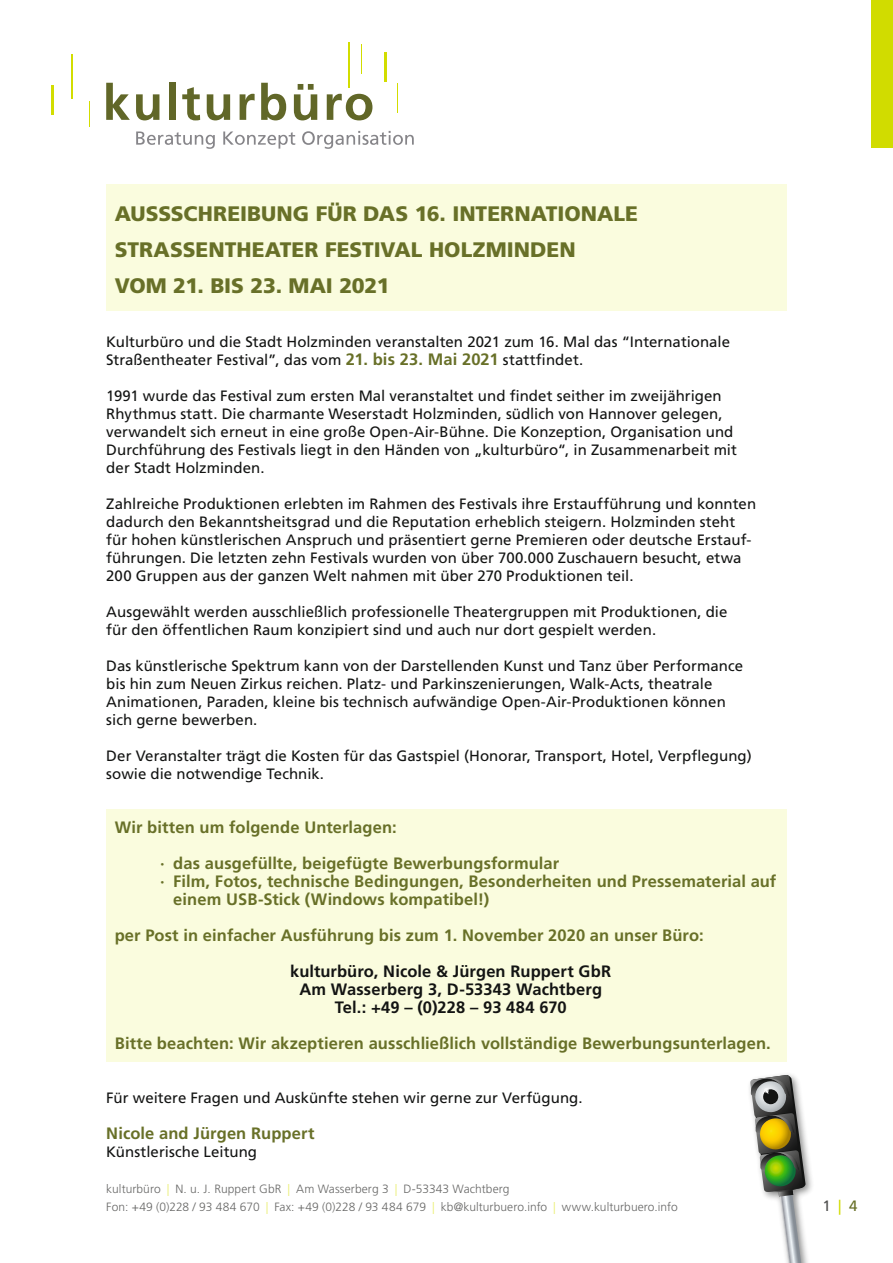
<style>
.page{position:relative;width:893px;height:1263px;background:#fff}
.page>*{position:absolute;margin:0;border:0;box-sizing:border-box;transform-origin:0 0}
.t1{font:900 21px/36px "Frutiger LT Pro";color:#687028}
.t2{font:700 16.5px/36px "Frutiger LT Pro";letter-spacing:.005em;color:#687028}
.t3{font:700 16.5px/18px "Frutiger LT Pro";letter-spacing:.005em;color:#131413;text-align:center}
.t4{font:15px/18px "Frutiger LT Pro";letter-spacing:.005em;color:#131413}
.t5{font:15px "Frutiger LT Pro";color:#4d4d4c}
.t6{font:300 12px/18px "Frutiger LT Pro";letter-spacing:.005em;color:#686867}
.s1{font-weight:700;font-size:16.5px;color:#687028}
.s2{color:#eaee72}
.s3{color:#d1dc00}
.s4{color:#687028}
</style>
<div class="page">
<div style="left:872px;top:0;width:21px;height:148px;background:#d1dc00"></div>
<div style="left:106px;top:185px;width:681px;height:126px;background:#fafcde"></div>
<div style="left:106px;top:810px;width:681px;height:252px;background:#fafcde"></div>
<svg style="left:106px;top:83px;width:24px;height:37px"></svg>
<svg style="left:136px;top:94px;width:23px;height:26px"></svg>
<div style="left:169px;top:83px;width:7px;height:37px;background:#616728"></div>
<svg style="left:182px;top:87px;width:18px;height:33px"></svg>
<svg style="left:207px;top:94px;width:23px;height:26px"></svg>
<svg style="left:240px;top:94px;width:15px;height:26px"></svg>
<svg style="left:261px;top:83px;width:25px;height:37px"></svg>
<svg style="left:294px;top:84px;width:23px;height:36px"></svg>
<svg style="left:327px;top:94px;width:45px;height:26px"></svg>
<hr style="left:51px;top:86px;width:3px;height:29px;background:#d2dd00">
<hr style="left:72px;top:54px;width:1px;height:45px;background:#d2dd00">
<hr style="left:384px;top:53px;width:3px;height:29px;background:#d2dd00">
<svg style="left:397px;top:84px;width:1px;height:29px"></svg>
<hr style="left:361px;top:44px;width:1px;height:30px;background:#d2dd00">
<hr style="left:348px;top:43px;width:2px;height:45px;background:#d2dd00">
<svg style="left:89px;top:102px;width:1px;height:25px"></svg>
<svg style="left:136px;top:131px;width:79px;height:18px"></svg>
<svg style="left:223px;top:131px;width:72px;height:18px"></svg>
<svg style="left:302px;top:131px;width:112px;height:18px"></svg>
<img style="left:783px;top:1074px;width:29px;height:189px">
<svg style="left:749px;top:1075px;width:57px;height:188px"></svg>
<h1 class="t1" style="left:115px;top:195px;width:525px">AUSSSCHREIBUNG FÜR DAS 16. INTERNATIONALE<br>STRASSENTHEATER FESTIVAL HOLZMINDEN<br>VOM 21. BIS 23. MAI 2021</h1>
<p class="t4" style="left:106px;top:333px;width:625px">Kulturbüro und die Stadt Holzminden veranstalten 2021 zum 16. Mal das “Internationale<br>Straßentheater Festival”, das vom <span class="s1">21. bis 23. Mai 2021</span> stattfindet.</p>
<p class="t4" style="left:106px;top:387px;width:632px">1991 wurde das Festival zum ersten Mal veranstaltet und findet seither im zweijährigen Rhythmus statt. Die charmante Weserstadt Holzminden, südlich von Hannover gelegen, verwandelt sich erneut in eine große Open-Air-Bühne. Die Konzeption, Organisation und Durchführung des Festivals liegt in den Händen von „kulturbüro“, in Zusammenarbeit mit der Stadt Holzminden.</p>
<p class="t4" style="left:106px;top:495px;width:651px">Zahlreiche Produktionen erlebten im Rahmen des Festivals ihre Erstaufführung und konnten dadurch den Bekanntsheitsgrad und die Reputation erheblich steigern. Holzminden steht für hohen künstlerischen Anspruch und präsentiert gerne Premieren oder deutsche Erstauf&shy;führungen. Die letzten zehn Festivals wurden von über 700.000 Zuschauern besucht, etwa 200 Gruppen aus der ganzen Welt nahmen mit über 270 Produktionen teil.</p>
<p class="t4" style="left:106px;top:603px;width:623px">Ausgewählt werden ausschließlich professionelle Theatergruppen mit Produktionen, die für den öffentlichen Raum konzipiert sind und auch nur dort gespielt werden.</p>
<p class="t4" style="left:106px;top:657px;width:638px">Das künstlerische Spektrum kann von der Darstellenden Kunst und Tanz über Performance bis hin zum Neuen Zirkus reichen. Platz- und Parkinszenierungen, Walk-Acts, theatrale Animationen, Paraden, kleine bis technisch aufwändige Open-Air-Produktionen können sich gerne bewerben.</p>
<p class="t4" style="left:106px;top:747px;width:647px">Der Veranstalter trägt die Kosten für das Gastspiel (Honorar, Transport, Hotel, Verpflegung) sowie die notwendige Technik.</p>
<p class="t2" style="left:160px;top:809px;width:400px;text-indent:-45px">Wir bitten um folgende Unterlagen:<br>· das ausgefüllte, beigefügte Bewerbungsformular</p>
<p class="t2" style="left:173px;top:872px;width:605px;line-height:18px;text-indent:-13px">· Film, Fotos, technische Bedingungen, Besonderheiten und Pressematerial auf einem USB-Stick (Windows kompatibel!)</p>
<p class="t2" style="left:115px;top:917px;width:590px">per Post in einfacher Ausführung bis zum 1. November 2020 an unser Büro:</p>
<p class="t3" style="left:290px;top:962px;width:322px">kulturbüro, Nicole &amp; Jürgen Ruppert GbR<br>Am Wasserberg 3, D-53343 Wachtberg<br>Tel.: +49 – (0)228 – 93 484 670</p>
<p class="t2" style="left:115px;top:1025px;width:657px">Bitte beachten: Wir akzeptieren ausschließlich vollständige Bewerbungsunterlagen.</p>
<p class="t4" style="left:106px;top:1089px;width:478px">Für weitere Fragen und Auskünfte stehen wir gerne zur Verfügung.</p>
<p class="t2" style="left:106px;top:1115px;width:210px">Nicole and Jürgen Ruppert</p>
<p class="t4" style="left:106px;top:1143px;width:152px">Künstlerische Leitung</p>
<p class="t6" style="left:106px;top:1180px;width:573px">kulturbüro <span class="s2">|</span> N. u. J. Ruppert GbR <span class="s2">|</span> Am Wasserberg 3 <span class="s2">|</span> D-53343 Wachtberg<br>Fon: +49 (0)228 / 93 484 670 <span class="s2">|</span> Fax: +49 (0)228 / 93 484 679 <span class="s2">|</span> kb@kulturbuero.info <span class="s2">|</span> www.kulturbuero.info</p>
<p class="t5" style="left:822px;top:1197px;width:37px">1<span class="s3">|</span><span class="s4">4</span></p>
</div>
